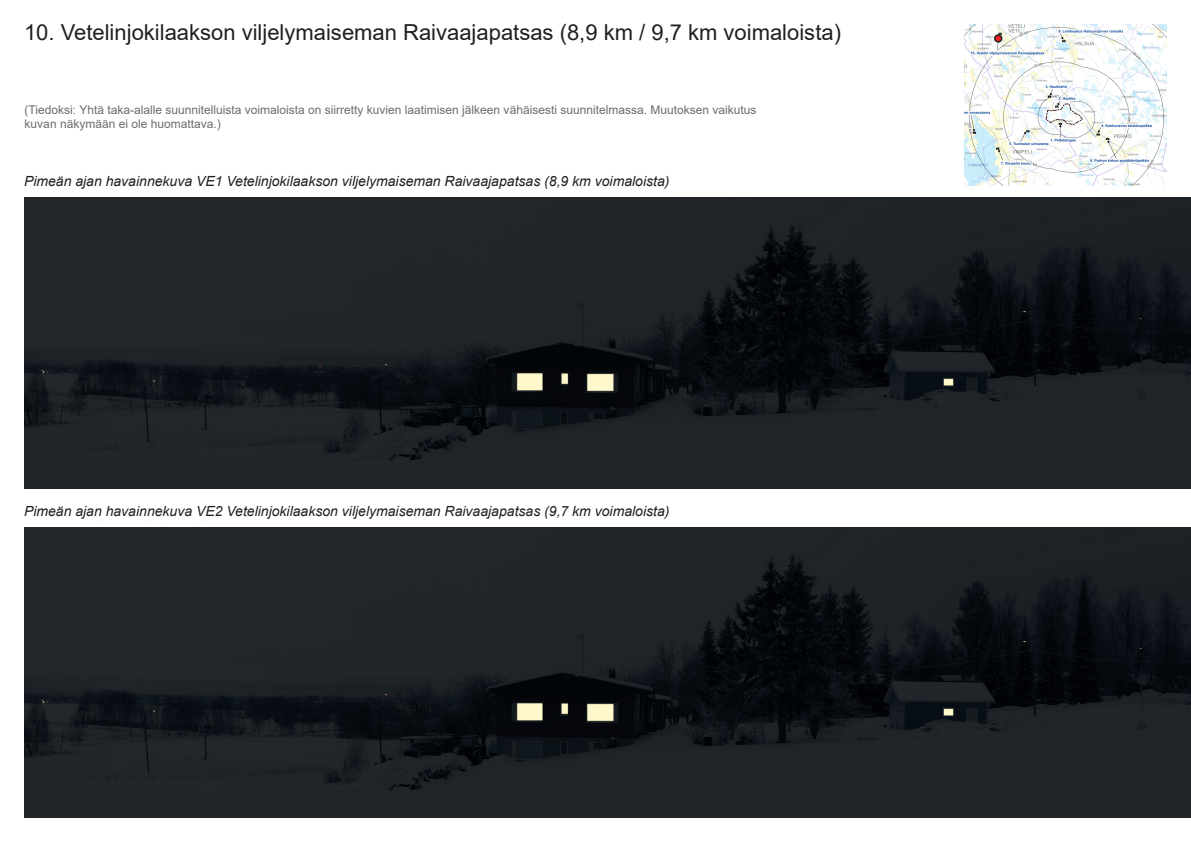
<style>
.page{position:relative;width:1191px;height:842px;background:#fff}
.page>*{position:absolute;margin:0;border:0;box-sizing:border-box;transform-origin:0 0}
.Paragraph_Style_1{font:22px "Arial";color:#231f20}
.Paragraph_Style_2{font:italic 14px "Arial";color:#231f20}
.t1{font:12px/14.4px "Arial";color:#6c6d70}
</style>
<div class="page">
<img style="left:964px;top:24px;width:203px;height:162px">
<div style="left:994px;top:35px;width:7px;height:7px;background:#ee2123;border-radius:50%"></div>
<div style="left:994px;top:34px;width:8px;height:9px;border:2px solid #231f20;border-radius:50%"></div>
<img style="left:25px;top:198px;width:1166px;height:290px">
<img style="left:25px;top:527px;width:1166px;height:291px">
<p class="Paragraph_Style_1" style="left:24px;top:17px;width:818px">10. Vetelinjokilaakson viljelymaiseman Raivaajapatsas (8,9 km / 9,7 km voimaloista)</p>
<p class="t1" style="left:25px;top:102px;width:733px">(Tiedoksi: Yhtä taka-alalle suunnitelluista voimaloista on siirretty kuvien laatimisen jälkeen vähäisesti suunnitelmassa. Muutoksen vaikutus kuvan näkymään ei ole huomattava.)</p>
<p class="Paragraph_Style_2" style="left:24px;top:172px;width:647px">Pimeän ajan havainnekuva VE1 Vetelinjokilaakson viljelymaiseman Raivaajapatsas (8,9 km voimaloista)</p>
<p class="Paragraph_Style_2" style="left:24px;top:502px;width:647px">Pimeän ajan havainnekuva VE2 Vetelinjokilaakson viljelymaiseman Raivaajapatsas (9,7 km voimaloista)</p>
</div>
